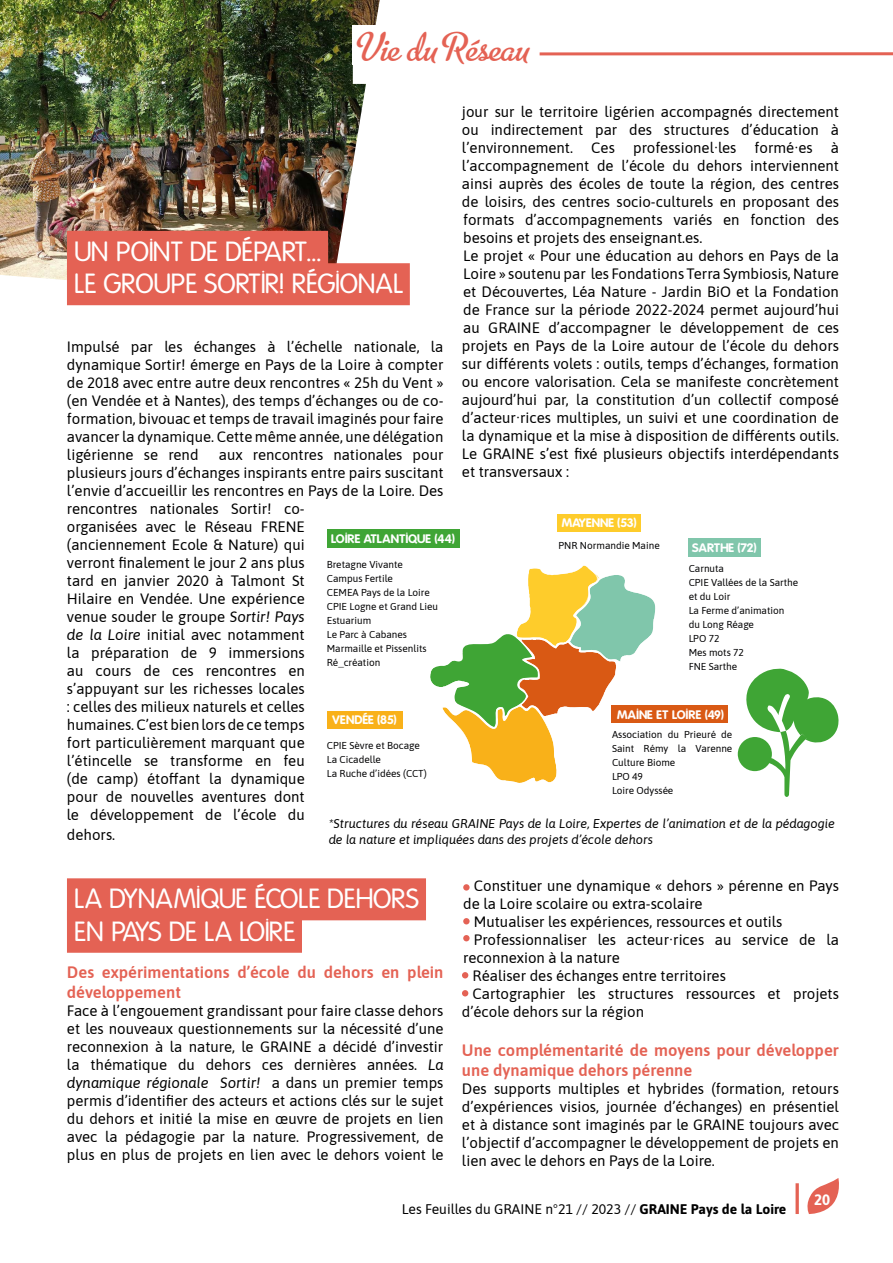
<style>
.page{position:relative;width:893px;height:1263px;background:#fff}
.page>*{position:absolute;margin:0;border:0;box-sizing:border-box;transform-origin:0 0}
.t1{font:45px "Metro Script";color:#e46254}
.t2{font:27px/32.4px "Folks";letter-spacing:-.035em;color:#fff}
.t3{font:600 16.5px/19.8px "Asap";color:#e46254}
.t4{font:15px/18px "Asap";color:#000;text-align:justify}
.t5{font:700 15px "Asap";color:#fff}
.t6{font:13.95px "Asap";color:#000}
.t7{font:italic 12.75px/15.3px "Asap";color:#000}
.t8{font:700 12px "Folks";color:#fff}
.t9{font:700 12px "Folks";letter-spacing:-.025em;color:#fff}
.t10{font:10.05px/14.1px "Asap";color:#020203}
.s1{font-style:italic}
.s2{font-weight:700}
</style>
<div class="page">
<svg style="left:539px;top:52px;width:354px;height:4px"></svg>
<img style="left:0;top:0;width:380px;height:280px">
<svg style="left:807px;top:1178px;width:32px;height:36px"></svg>
<svg style="left:795px;top:1183px;width:4px;height:31px"></svg>
<div style="left:67px;top:878px;width:359px;height:42px;background:#e46254"></div>
<div style="left:67px;top:911px;width:235px;height:42px;background:#e46254"></div>
<div style="left:463px;top:884px;width:7px;height:6px;background:#e46255;border-radius:50%"></div>
<div style="left:463px;top:918px;width:7px;height:6px;background:#e46255;border-radius:50%"></div>
<div style="left:463px;top:935px;width:7px;height:6px;background:#e46255;border-radius:50%"></div>
<svg style="left:462px;top:972px;width:6px;height:6px"></svg>
<svg style="left:462px;top:990px;width:6px;height:6px"></svg>
<div style="left:353px;top:25px;width:27px;height:39px;background:#fff"></div>
<svg style="left:430px;top:565px;width:226px;height:218px"></svg>
<div style="left:327px;top:530px;width:132px;height:18px;background:#3fa535"></div>
<div style="left:558px;top:514px;width:83px;height:17px;background:#fecc2b"></div>
<div style="left:688px;top:538px;width:72px;height:19px;background:#80c6ab"></div>
<div style="left:327px;top:711px;width:75px;height:18px;background:#f9b119"></div>
<div style="left:612px;top:705px;width:116px;height:18px;background:#d95914"></div>
<div style="left:67px;top:231px;width:261px;height:42px;background:#e46254"></div>
<div style="left:67px;top:263px;width:343px;height:42px;background:#e46254"></div>
<div style="left:353px;top:39px;width:183px;height:45px;background:#fff"></div>
<div style="left:738px;top:737px;width:34px;height:34px;background:#3fa535;border-radius:50%"></div>
<svg style="left:744px;top:668px;width:95px;height:129px"></svg>
<h1 class="t1" style="left:360px;top:24px;width:170px">Vie du Réseau</h1>
<p class="t4" style="left:462px;top:101px;width:379px;text-align:left">jour sur le territoire ligérien accompagnés directement ou indirectement par des structures d’éducation à l’environnement. Ces professionel·les formé·es à l’accompagnement de l’école du dehors interviennent ainsi auprès des écoles de toute la région, des centres de loisirs, des centres socio-culturels en proposant des formats d’accompagnements variés en fonction des besoins et projets des enseignant.es.<br>Le projet « Pour une éducation au dehors en Pays de la Loire » soutenu par les Fondations Terra Symbiosis, Nature et Découvertes, Léa Nature - Jardin BiO et la Fondation de France sur la période 2022-2024 permet aujourd’hui au GRAINE d’accompagner le développement de ces projets en Pays de la Loire autour de l’école du dehors sur différents volets : outils, temps d’échanges, formation ou encore valorisation. Cela se manifeste concrètement aujourd’hui par, la constitution d’un collectif composé d’acteur·rices multiples, un suivi et une coordination de la dynamique et la mise à disposition de différents outils.<br>Le GRAINE s’est fixé plusieurs objectifs interdépendants et transversaux :</p>
<h2 class="t2" style="left:74px;top:236px;width:331px">UN POINT DE DÉPART...<br>LE GROUPE SORTIR! RÉGIONAL</h2>
<p class="t4" style="left:67px;top:337px;width:378px">Impulsé par les échanges à l’échelle nationale, la dynamique Sortir! émerge en Pays de la Loire à compter de 2018 avec entre autre deux rencontres « 25h du Vent » (en Vendée et à Nantes), des temps d’échanges ou de co&shy;formation, bivouac et temps de travail imaginés pour faire avancer la dynamique. Cette même année, une délégation ligérienne se rend</p>
<p class="t4" style="left:67px;top:445px;width:378px;text-align:left;text-indent:152px">aux rencontres nationales pour plusieurs jours d’échanges inspirants entre pairs suscitant l’envie d’accueillir les rencontres en Pays de la Loire. Des rencontres nationales Sortir! co-<br>organisées avec le Réseau FRENE<br>(anciennement Ecole &amp; Nature) qui<br>verront finalement le jour 2 ans plus<br>tard en janvier 2020 à Talmont St<br>Hilaire en Vendée. Une expérience<br>venue souder le groupe <span class="s1">Sortir! Pays<br>de la Loire</span> initial avec notamment<br>la préparation de 9 immersions<br>au cours de ces rencontres en<br>s’appuyant sur les richesses locales<br>: celles des milieux naturels et celles<br>humaines. C’est bien lors de ce temps<br>fort particulièrement marquant que<br>l’étincelle se transforme en feu<br>(de camp) étoffant la dynamique<br>pour de nouvelles aventures dont<br>le développement de l’école du</p>
<p class="t4" style="left:67px;top:825px;width:50px">dehors.</p>
<p class="t9" style="left:562px;top:515px;width:76px">MAYENNE (53)</p>
<p class="t8" style="left:331px;top:532px;width:125px">LOIRE ATLANTIQUE (44)</p>
<p class="t10" style="left:558px;top:538px;width:103px">PNR Normandie Maine</p>
<p class="t8" style="left:692px;top:541px;width:66px">SARTHE (72)</p>
<p class="t10" style="left:327px;top:556px;width:113px">Bretagne Vivante<br>Campus Fertile<br>CEMEA Pays de la Loire<br>CPIE Logne et Grand Lieu<br>Estuarium<br>Le Parc à Cabanes<br>Marmaille et Pissenlits<br>Ré_création</p>
<p class="t10" style="left:689px;top:560px;width:111px">Carnuta<br>CPIE Vallées de la Sarthe et du Loir<br>La Ferme d’animation<br>du Long Réage<br>LPO 72<br>Mes mots 72<br>FNE Sarthe</p>
<p class="t8" style="left:617px;top:707px;width:108px">MAINE ET LOIRE (49)</p>
<p class="t8" style="left:333px;top:713px;width:66px">VENDÉE (85)</p>
<p class="t10" style="left:612px;top:727px;width:122px">Association du Prieuré de<br>Saint Rémy la Varenne<br>Culture Biome<br>LPO 49<br>Loire Odyssée</p>
<p class="t10" style="left:327px;top:738px;width:101px">CPIE Sèvre et Bocage<br>La Cicadelle<br>La Ruche d’idées (CCT)</p>
<p class="t7" style="left:329px;top:815px;width:508px">*Structures du réseau GRAINE Pays de la Loire, Expertes de l’animation et de la pédagogie de la nature et impliquées dans des projets d’école dehors</p>
<h2 class="t2" style="left:74px;top:883px;width:347px">LA DYNAMIQUE ÉCOLE DEHORS<br>EN PAYS DE LA LOIRE</h2>
<p class="t3" style="left:67px;top:962px;width:378px">Des expérimentations d’école du dehors en plein développement</p>
<p class="t4" style="left:67px;top:1001px;width:378px">Face à l’engouement grandissant pour faire classe dehors et les nouveaux questionnements sur la nécessité d’une reconnexion à la nature, le GRAINE a décidé d’investir la thématique du dehors ces dernières années. <span class="s1">La dynamique régionale Sortir!</span> a dans un premier temps permis d’identifier des acteurs et actions clés sur le sujet du dehors et initié la mise en œuvre de projets en lien avec la pédagogie par la nature. Progressivement, de plus en plus de projets en lien avec le dehors voient le</p>
<p class="t4" style="left:474px;top:875px;width:367px">Constituer une dynamique « dehors » pérenne en Pays</p>
<p class="t4" style="left:463px;top:893px;width:241px">de la Loire scolaire ou extra-scolaire</p>
<p class="t4" style="left:474px;top:911px;width:310px">Mutualiser les expériences, ressources et outils</p>
<p class="t4" style="left:474px;top:929px;width:367px">Professionnaliser les acteur·rices au service de la</p>
<p class="t4" style="left:463px;top:947px;width:158px">reconnexion à la nature</p>
<p class="t4" style="left:473px;top:965px;width:255px">Réaliser des échanges entre territoires</p>
<p class="t4" style="left:473px;top:983px;width:368px">Cartographier les structures ressources et projets</p>
<p class="t4" style="left:462px;top:1001px;width:184px">d’école dehors sur la région</p>
<p class="t3" style="left:462px;top:1040px;width:378px">Une complémentarité de moyens pour développer une dynamique dehors pérenne</p>
<p class="t4" style="left:462px;top:1079px;width:378px">Des supports multiples et hybrides (formation, retours d’expériences visios, journée d’échanges) en présentiel et à distance sont imaginés par le GRAINE toujours avec l’objectif d’accompagner le développement de projets en lien avec le dehors en Pays de la Loire.</p>
<p class="t6" style="left:402px;top:1199px;width:386px">Les Feuilles du GRAINE n°21 // 2023 // <span class="s2">GRAINE Pays de la Loire</span></p>
<p class="t5" style="left:814px;top:1189px;width:18px">20</p>
</div>
